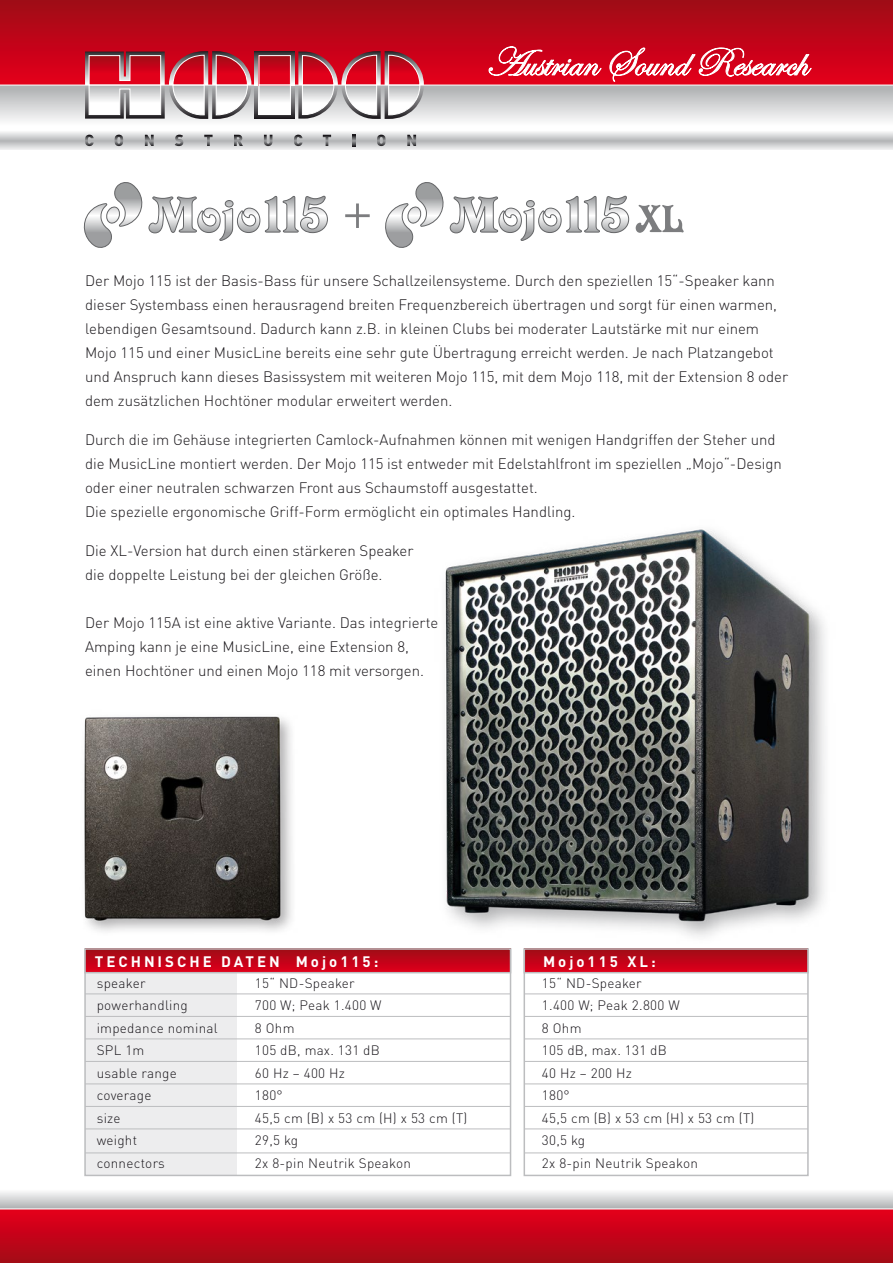
<style>
.page{position:relative;width:893px;height:1263px;background:#fff}
.page>*{position:absolute;margin:0;border:0;box-sizing:border-box;transform-origin:0 0}
.t1{font:300 60px "DIN Pro";color:#7c7d7f}
.t2{font:300 15px/24px "DIN Pro";color:#1a171b}
.t3{font:700 15px "DIN Pro";letter-spacing:.2em;color:#fff}
.t4{font:300 13.5px/22.5px "DIN Pro";letter-spacing:.02em;color:#1a171c}
</style>
<div class="page">
<div style="left:0;top:1209px;width:893px;height:54px;background:linear-gradient(to bottom,#e6001a,#a40b17)"></div>
<svg style="left:0;top:1192px;width:893px;height:16px;background:#d2d3d4"></svg>
<div style="left:85px;top:949px;width:152px;height:226px;background:#ededee"></div>
<div style="left:0;top:0;width:893px;height:85px;background:linear-gradient(to bottom,#9e0b15,#e4001d)"></div>
<div style="left:0;top:85px;width:893px;height:43px;background:linear-gradient(to bottom,#aaacae,#fff)"></div>
<hr style="left:0;top:85px;width:893px;height:1px;background:#fff">
<svg style="left:0;top:132px;width:893px;height:18px;background:#d3d4d5"></svg>
<svg style="left:85px;top:135px;width:9px;height:11px"></svg>
<svg style="left:115px;top:135px;width:8px;height:11px"></svg>
<svg style="left:145px;top:135px;width:9px;height:11px"></svg>
<svg style="left:175px;top:135px;width:8px;height:11px"></svg>
<svg style="left:204px;top:135px;width:9px;height:11px"></svg>
<svg style="left:234px;top:135px;width:9px;height:11px"></svg>
<svg style="left:264px;top:135px;width:8px;height:11px"></svg>
<svg style="left:294px;top:135px;width:9px;height:11px"></svg>
<svg style="left:323px;top:135px;width:8px;height:11px"></svg>
<svg style="left:353px;top:135px;width:2px;height:11px"></svg>
<svg style="left:377px;top:135px;width:9px;height:11px"></svg>
<svg style="left:407px;top:135px;width:9px;height:11px"></svg>
<svg style="left:255px;top:85px;width:39px;height:34px"></svg>
<svg style="left:255px;top:52px;width:39px;height:33px"></svg>
<svg style="left:261px;top:87px;width:28px;height:26px"></svg>
<svg style="left:261px;top:57px;width:28px;height:26px"></svg>
<div style="left:259px;top:55px;width:32px;height:30px;border:1px solid #fff"></div>
<svg style="left:85px;top:51px;width:166px;height:68px"></svg>
<div style="left:259px;top:85px;width:32px;height:30px;border:1px solid #fff"></div>
<svg style="left:298px;top:51px;width:126px;height:68px"></svg>
<div style="left:84px;top:948px;width:427px;height:228px;border:2px solid #bcbdbf"></div>
<svg style="left:87px;top:951px;width:421px;height:19px;background:#c00418"></svg>
<div style="left:84px;top:948px;width:427px;height:25px;border:2px solid #bcbdbf"></div>
<hr style="left:85px;top:993px;width:425px;height:1px;background:#bcbdbf">
<hr style="left:85px;top:1016px;width:425px;height:1px;background:#bcbdbf">
<hr style="left:85px;top:1038px;width:425px;height:1px;background:#bcbdbf">
<hr style="left:85px;top:1061px;width:425px;height:1px;background:#bcbdbf">
<hr style="left:85px;top:1083px;width:425px;height:1px;background:#bcbdbf">
<hr style="left:85px;top:1106px;width:425px;height:1px;background:#bcbdbf">
<hr style="left:85px;top:1128px;width:425px;height:1px;background:#bcbdbf">
<hr style="left:85px;top:1152px;width:425px;height:1px;background:#bcbdbf">
<div style="left:524px;top:948px;width:285px;height:228px;border:2px solid #bcbdbf"></div>
<svg style="left:527px;top:954px;width:279px;height:16px;background:#c30318"></svg>
<div style="left:524px;top:948px;width:285px;height:25px;border:2px solid #bcbdbf"></div>
<hr style="left:524px;top:993px;width:284px;height:1px;background:#bcbdbf">
<hr style="left:524px;top:1016px;width:284px;height:1px;background:#bcbdbf">
<hr style="left:524px;top:1038px;width:284px;height:1px;background:#bcbdbf">
<hr style="left:524px;top:1061px;width:284px;height:1px;background:#bcbdbf">
<hr style="left:524px;top:1083px;width:284px;height:1px;background:#bcbdbf">
<hr style="left:524px;top:1106px;width:284px;height:1px;background:#bcbdbf">
<hr style="left:524px;top:1128px;width:284px;height:1px;background:#bcbdbf">
<hr style="left:524px;top:1152px;width:284px;height:1px;background:#bcbdbf">
<svg style="left:83px;top:182px;width:245px;height:66px"></svg>
<svg style="left:385px;top:182px;width:245px;height:66px"></svg>
<svg style="left:636px;top:205px;width:48px;height:28px"></svg>
<img style="left:410px;top:529px;width:415px;height:425px">
<img style="left:84px;top:716px;width:208px;height:216px">
<svg style="left:489px;top:46px;width:112px;height:40px;background:#dd3c4f"></svg>
<svg style="left:609px;top:48px;width:203px;height:38px"></svg>
<h1 class="t1" style="left:342px;top:164px;width:32px">+</h1>
<p class="t2" style="left:85px;top:267px;width:705px">Der Mojo 115 ist der Basis-Bass für unsere Schallzeilensysteme. Durch den speziellen 15“-Speaker kann dieser Systembass einen herausragend breiten Frequenzbereich übertragen und sorgt für einen warmen, lebendigen Gesamtsound. Dadurch kann z.B. in kleinen Clubs bei moderater Lautstärke mit nur einem Mojo 115 und einer MusicLine bereits eine sehr gute Übertragung erreicht werden. Je nach Platzangebot und Anspruch kann dieses Basissystem mit weiteren Mojo 115, mit dem Mojo 118, mit der Extension 8 oder dem zusätzlichen Hochtöner modular erweitert werden.</p>
<p class="t2" style="left:85px;top:426px;width:698px">Durch die im Gehäuse integrierten Camlock-Aufnahmen können mit wenigen Handgriffen der Steher und die MusicLine montiert werden. Der Mojo 115 ist entweder mit Edelstahlfront im speziellen „Mojo“-Design oder einer neutralen schwarzen Front aus Schaumstoff ausgestattet.<br>Die spezielle ergonomische Griff-Form ermöglicht ein optimales Handling.</p>
<p class="t2" style="left:85px;top:537px;width:330px">Die XL-Version hat durch einen stärkeren Speaker die doppelte Leistung bei der gleichen Größe.</p>
<p class="t2" style="left:85px;top:609px;width:355px">Der Mojo 115A ist eine aktive Variante. Das integrierte<br>Amping kann je eine MusicLine, eine Extension 8, einen Hochtöner und einen Mojo 118 mit versorgen.</p>
<p class="t3" style="left:95px;top:949px;width:285px">TECHNISCHE DATEN Mojo115:</p>
<p class="t4" style="left:97px;top:970px;width:50px">speaker</p>
<p class="t4" style="left:255px;top:970px;width:101px">15“ ND-Speaker</p>
<p class="t4" style="left:97px;top:993px;width:93px">powerhandling</p>
<p class="t4" style="left:255px;top:993px;width:128px">700 W; Peak 1.400 W</p>
<p class="t4" style="left:97px;top:1015px;width:123px">impedance nominal</p>
<p class="t4" style="left:255px;top:1015px;width:41px">8 Ohm</p>
<p class="t4" style="left:97px;top:1038px;width:49px">SPL 1m</p>
<p class="t4" style="left:255px;top:1038px;width:126px">105 dB, max. 131 dB</p>
<p class="t4" style="left:97px;top:1061px;width:82px">usable range</p>
<p class="t4" style="left:255px;top:1061px;width:91px">60 Hz – 400 Hz</p>
<p class="t4" style="left:97px;top:1083px;width:56px">coverage</p>
<p class="t4" style="left:255px;top:1083px;width:29px">180°</p>
<p class="t4" style="left:97px;top:1106px;width:25px">size</p>
<p class="t4" style="left:255px;top:1106px;width:214px">45,5 cm (B) x 53 cm (H) x 53 cm (T)</p>
<p class="t4" style="left:97px;top:1128px;width:42px">weight</p>
<p class="t4" style="left:255px;top:1128px;width:45px">29,5 kg</p>
<p class="t4" style="left:97px;top:1151px;width:70px">connectors</p>
<p class="t4" style="left:255px;top:1151px;width:158px">2x 8-pin Neutrik Speakon</p>
<p class="t3" style="left:543px;top:949px;width:114px">Mojo115 XL:</p>
<p class="t4" style="left:542px;top:970px;width:214px">15“ ND-Speaker<br>1.400 W; Peak 2.800 W<br>8 Ohm<br>105 dB, max. 131 dB<br>40 Hz – 200 Hz<br>180°<br>45,5 cm (B) x 53 cm (H) x 53 cm (T)<br>30,5 kg<br>2x 8-pin Neutrik Speakon</p>
</div>
